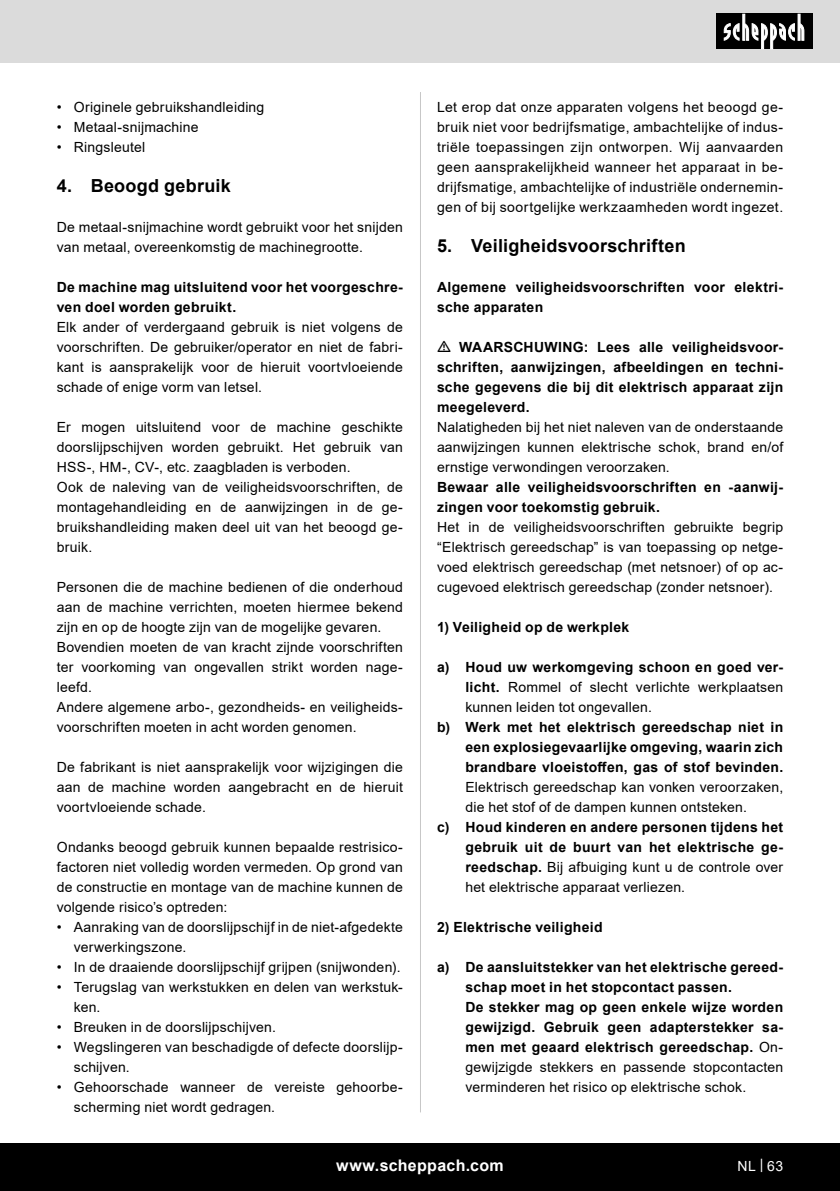
<style>
.page{position:relative;width:840px;height:1191px;background:#fff}
.page>*{position:absolute;margin:0;border:0;box-sizing:border-box;transform-origin:0 0}
.t1{font:700 18px "Arial";letter-spacing:.015em;color:#000}
.t2{font:700 16px "Arial";letter-spacing:.02em;color:#fff}
.t3{font:14px/20px "Arial";letter-spacing:.015em;color:#000;text-align:justify}
.t4{font:700 14px/20px "Arial";letter-spacing:.02em;color:#000}
.t5{font:14px "Arial";color:#fff}
.s1{font-weight:700}
.s2{font-weight:400}
</style>
<div class="page">
<div style="left:0;top:0;width:839px;height:63px;background:#dbdbdb"></div>
<div style="left:0;top:1143px;width:839px;height:48px;background:#000"></div>
<div style="left:716px;top:14px;width:96px;height:35px;background:#000"></div>
<svg style="left:723px;top:14px;width:81px;height:35px"></svg>
<hr style="left:420px;top:92px;width:1px;height:1020px;background:#c7c7c7">
<p class="t3" style="left:57px;top:97px;width:209px">• Originele gebruikshandleiding</p>
<p class="t3" style="left:57px;top:117px;width:143px">• Metaal-snijmachine</p>
<p class="t3" style="left:57px;top:137px;width:90px">• Ringsleutel</p>
<p class="t1" style="left:57px;top:173px;width:175px">4. Beoogd gebruik</p>
<p class="t3" style="left:57px;top:217px;width:347px">De metaal-snijmachine wordt gebruikt voor het snijden van metaal, overeenkomstig de machinegrootte.</p>
<p class="t4" style="left:57px;top:277px;width:347px">De machine mag uitsluitend voor het voorgeschre&shy;ven doel worden gebruikt.</p>
<p class="t3" style="left:57px;top:317px;width:347px">Elk ander of verdergaand gebruik is niet volgens de voorschriften. De gebruiker/operator en niet de fabri&shy;kant is aansprakelijk voor de hieruit voortvloeiende schade of enige vorm van letsel.</p>
<p class="t3" style="left:57px;top:417px;width:347px">Er mogen uitsluitend voor de machine geschikte doorslijpschijven worden gebruikt. Het gebruik van HSS-, HM-, CV-, etc. zaagbladen is verboden.</p>
<p class="t3" style="left:57px;top:477px;width:347px">Ook de naleving van de veiligheidsvoorschriften, de montagehandleiding en de aanwijzingen in de ge&shy;bruikshandleiding maken deel uit van het beoogd ge&shy;bruik.</p>
<p class="t3" style="left:57px;top:577px;width:347px">Personen die de machine bedienen of die onderhoud aan de machine verrichten, moeten hiermee bekend zijn en op de hoogte zijn van de mogelijke gevaren.</p>
<p class="t3" style="left:57px;top:637px;width:347px">Bovendien moeten de van kracht zijnde voorschriften ter voorkoming van ongevallen strikt worden nage&shy;leefd.</p>
<p class="t3" style="left:57px;top:697px;width:347px">Andere algemene arbo-, gezondheids- en veiligheids&shy;voorschriften moeten in acht worden genomen.</p>
<p class="t3" style="left:57px;top:757px;width:347px">De fabrikant is niet aansprakelijk voor wijzigingen die aan de machine worden aangebracht en de hieruit voortvloeiende schade.</p>
<p class="t3" style="left:57px;top:837px;width:347px">Ondanks beoogd gebruik kunnen bepaalde restrisico&shy;factoren niet volledig worden vermeden. Op grond van de constructie en montage van de machine kunnen de volgende risico’s optreden:</p>
<p class="t3" style="left:74px;top:917px;width:330px;text-indent:-17px">• Aanraking van de doorslijpschijf in de niet-afgedekte verwerkingszone.</p>
<p class="t3" style="left:57px;top:957px;width:345px">• In de draaiende doorslijpschijf grijpen (snijwonden).</p>
<p class="t3" style="left:74px;top:977px;width:330px;text-indent:-17px">• Terugslag van werkstukken en delen van werkstuk&shy;ken.</p>
<p class="t3" style="left:57px;top:1017px;width:221px">• Breuken in de doorslijpschijven.</p>
<p class="t3" style="left:74px;top:1037px;width:330px;text-indent:-17px">• Wegslingeren van beschadigde of defecte doorslijp&shy;schijven.</p>
<p class="t3" style="left:74px;top:1077px;width:330px;text-indent:-17px">• Gehoorschade wanneer de vereiste gehoorbe&shy;scherming niet wordt gedragen.</p>
<p class="t3" style="left:437px;top:97px;width:347px">Let erop dat onze apparaten volgens het beoogd ge&shy;bruik niet voor bedrijfsmatige, ambachtelijke of indus&shy;triële toepassingen zijn ontworpen. Wij aanvaarden geen aansprakelijkheid wanneer het apparaat in be&shy;drijfsmatige, ambachtelijke of industriële ondernemin&shy;gen of bij soortgelijke werkzaamheden wordt ingezet.</p>
<p class="t1" style="left:437px;top:233px;width:250px">5. Veiligheidsvoorschriften</p>
<p class="t4" style="left:437px;top:277px;width:347px">Algemene veiligheidsvoorschriften voor elektri&shy;sche apparaten</p>
<p class="t4" style="left:437px;top:337px;width:347px;text-align:justify;text-indent:22px">WAARSCHUWING: Lees alle veiligheidsvoor&shy;schriften, aanwijzingen, afbeeldingen en techni&shy;sche gegevens die bij dit elektrisch apparaat zijn meegeleverd.</p>
<p class="t3" style="left:437px;top:417px;width:347px">Nalatigheden bij het niet naleven van de onderstaande aanwijzingen kunnen elektrische schok, brand en/of ernstige verwondingen veroorzaken.</p>
<p class="t4" style="left:437px;top:477px;width:347px">Bewaar alle veiligheidsvoorschriften en -aanwij&shy;zingen voor toekomstig gebruik.</p>
<p class="t3" style="left:437px;top:517px;width:347px">Het in de veiligheidsvoorschriften gebruikte begrip “Elektrisch gereedschap” is van toepassing op netge&shy;voed elektrisch gereedschap (met netsnoer) of op ac&shy;cugevoed elektrisch gereedschap (zonder netsnoer).</p>
<p class="t4" style="left:437px;top:617px;width:194px">1) Veiligheid op de werkplek</p>
<p class="t3" style="left:465px;top:657px;width:319px;text-indent:-28px"><span class="s1">a) Houd uw werkomgeving schoon en goed ver&shy;licht.</span> Rommel of slecht verlichte werkplaatsen kunnen leiden tot ongevallen.</p>
<p class="t4" style="left:465px;top:717px;width:319px;text-align:justify;text-indent:-28px">b) Werk met het elektrisch gereedschap niet in een explosiegevaarlijke omgeving, waarin zich brandbare vloeistoffen, gas of stof bevinden.<br><span class="s2">Elektrisch gereedschap kan vonken veroorzaken, die het stof of de dampen kunnen ontsteken.</span></p>
<p class="t4" style="left:465px;top:817px;width:319px;text-align:justify;text-indent:-28px">c) Houd kinderen en andere personen tijdens het gebruik uit de buurt van het elektrische ge&shy;reedschap. <span class="s2">Bij afbuiging kunt u de controle over het elektrische apparaat verliezen.</span></p>
<p class="t4" style="left:437px;top:917px;width:167px">2) Elektrische veiligheid</p>
<p class="t4" style="left:465px;top:957px;width:319px;text-indent:-28px">a) De aansluitstekker van het elektrische gereed&shy;schap moet in het stopcontact passen.</p>
<p class="t4" style="left:465px;top:997px;width:319px;text-align:justify">De stekker mag op geen enkele wijze worden gewijzigd. Gebruik geen adapterstekker sa&shy;men met geaard elektrisch gereedschap. <span class="s2">On&shy;gewijzigde stekkers en passende stopcontacten verminderen het risico op elektrische schok.</span></p>
<p class="t2" style="left:336px;top:1154px;width:169px">www.scheppach.com</p>
<p class="t5" style="left:737px;top:1156px;width:47px">NL | 63</p>
</div>
